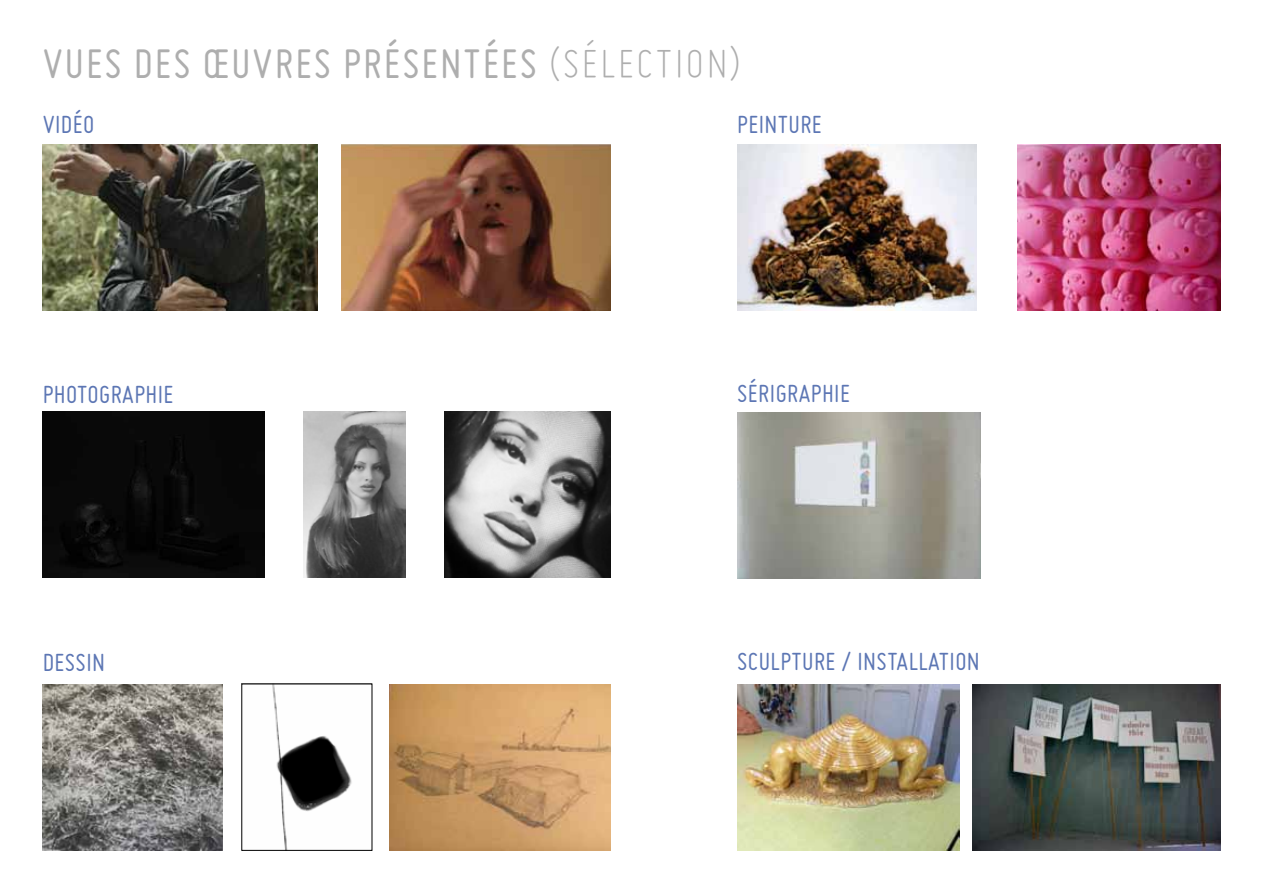
<style>
.page{position:relative;width:1263px;height:893px;background:#fff}
.page>*{position:absolute;margin:0;border:0;box-sizing:border-box;transform-origin:0 0}
.t1{font:45px "Miso";letter-spacing:.045em;color:#aeaeae}
.t2{font:300 45px "Miso";color:#aeaeae}
.t3{font:27px "Miso";letter-spacing:.015em;color:#5c76b4}
.s1{font-weight:300}
</style>
<div class="page">
<img style="left:43px;top:144px;width:274px;height:166px">
<img style="left:342px;top:144px;width:268px;height:166px">
<div style="left:43px;top:412px;width:221px;height:166px;background:#090909"></div>
<img style="left:444px;top:412px;width:166px;height:166px">
<img style="left:303px;top:412px;width:103px;height:166px">
<img style="left:43px;top:684px;width:180px;height:166px">
<img style="left:390px;top:684px;width:220px;height:166px">
<img style="left:272px;top:686px;width:80px;height:162px">
<img style="left:737px;top:144px;width:240px;height:166px">
<img style="left:1018px;top:145px;width:202px;height:165px">
<img style="left:737px;top:412px;width:243px;height:166px">
<img style="left:973px;top:685px;width:247px;height:165px">
<img style="left:737px;top:684px;width:223px;height:166px">
<h1 class="t1" style="left:43px;top:39px;width:539px">VUES DES ŒUVRES PRÉSENTÉES <span class="s1">(SÉLECTION</span></h1>
<h1 class="t2" style="left:730px;top:39px;width:14px">)</h1>
<p class="t3" style="left:43px;top:110px;width:23px">VIDÉO</p>
<p class="t3" style="left:737px;top:110px;width:11px">PEINTU</p>
<p class="t3" style="left:800px;top:110px;width:20px">RE</p>
<p class="t3" style="left:43px;top:379px;width:123px">PHOTOGRAPHIE</p>
<p class="t3" style="left:43px;top:647px;width:53px">DESSIN</p>
<p class="t3" style="left:737px;top:378px;width:105px">SÉRIGRAPHIE</p>
<p class="t3" style="left:737px;top:646px;width:33px">SCULPTU</p>
<p class="t3" style="left:814px;top:646px;width:85px">RE / INSTALLATION</p>
</div>
